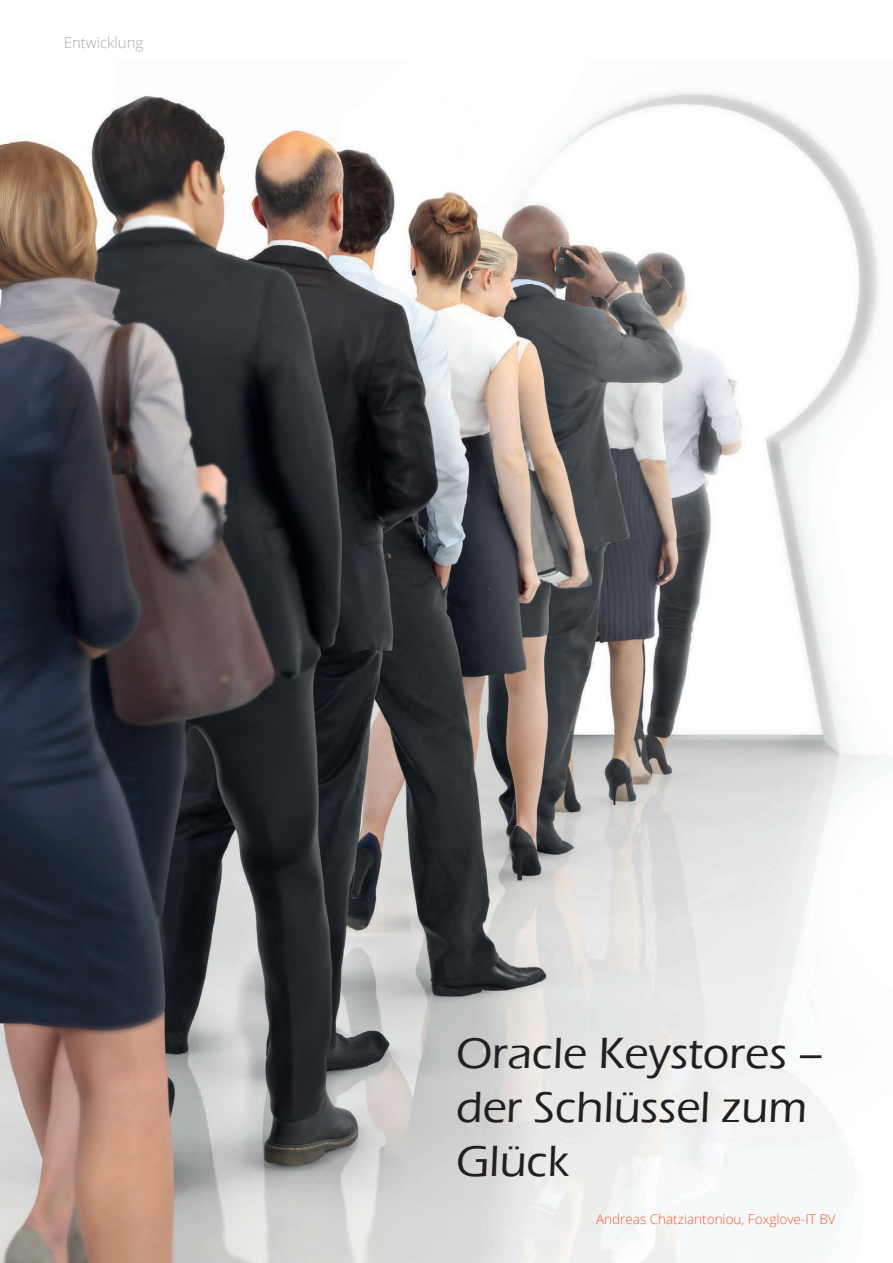
<style>
.page{position:relative;width:893px;height:1263px;background:#fff}
.page>*{position:absolute;margin:0;border:0;box-sizing:border-box;transform-origin:0 0}
.Titel_1{font:500 45px/54px "Eras ITC";color:#231f20}
.t1{font:300 15px "Open Sans";color:#a8a9ad}
.Autor{font:300 13.5px "Open Sans";color:#f0593e}
</style>
<div class="page">
<img style="left:0;top:91px;width:880px;height:1172px">
<p class="t1" style="left:64px;top:32px;width:81px">Entwicklung</p>
<p class="Titel_1" style="left:456px;top:1027px;width:369px">Oracle Keystores – der Schlüssel zum<br>Glück</p>
<p class="Autor" style="left:596px;top:1210px;width:241px">Andreas Chatziantoniou, Foxglove-IT BV</p>
</div>
